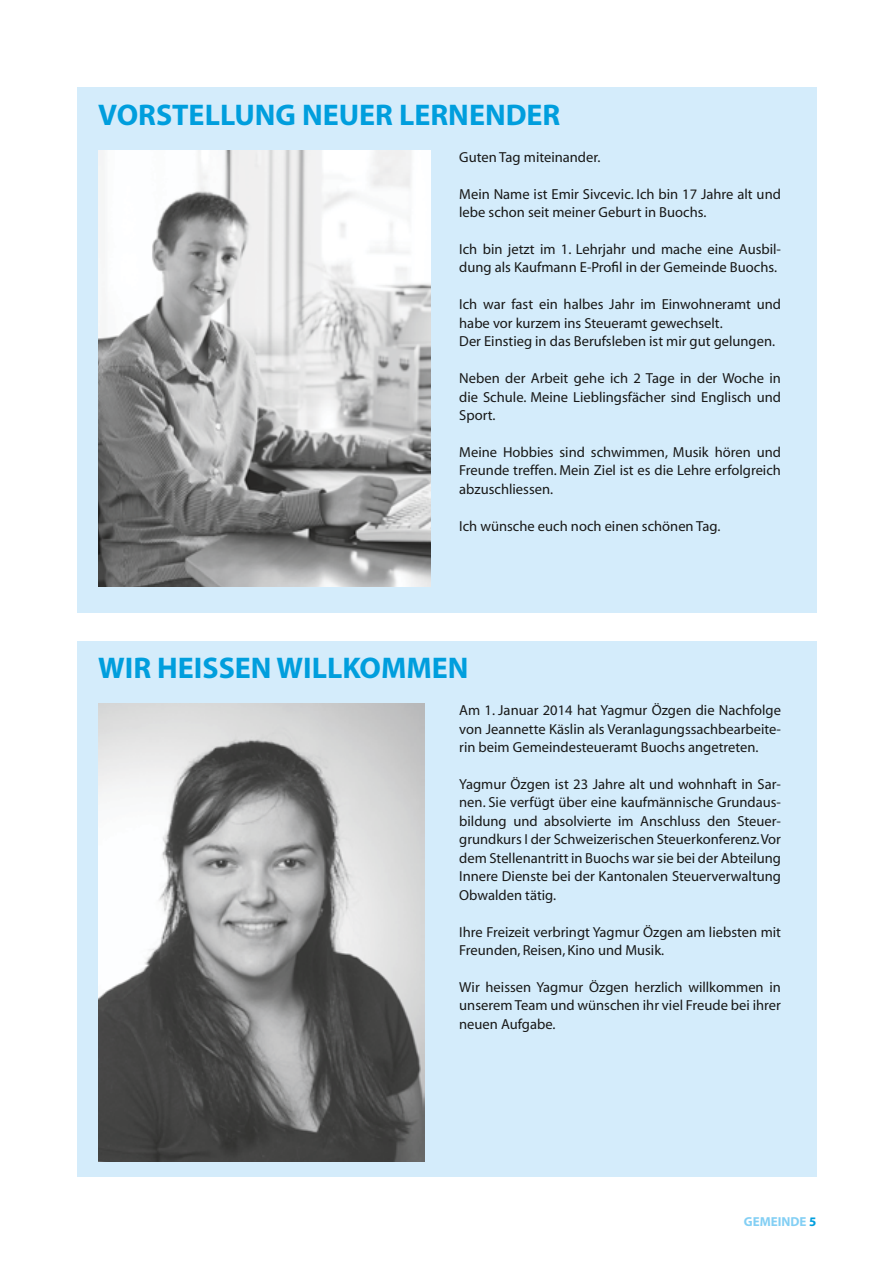
<style>
.page{position:relative;width:893px;height:1263px;background:#fff}
.page>*{position:absolute;margin:0;border:0;box-sizing:border-box;transform-origin:0 0}
.t1{font:700 30px "Myriad";color:#009edd}
.t2{font:14.55px/18.5px "Myriad";color:#181817;text-align:justify}
.t3{font:700 13.05px "Myriad";color:#83cff4}
.s1{color:#009edd}
</style>
<div class="page">
<div style="left:77px;top:88px;width:740px;height:525px;background:#d4ecfb"></div>
<div style="left:77px;top:641px;width:740px;height:535px;background:#d4ecfb"></div>
<img style="left:98px;top:150px;width:333px;height:436px">
<img style="left:99px;top:704px;width:326px;height:457px">
<h1 class="t1" style="left:98px;top:99px;width:464px">VORSTELLUNG NEUER LERNENDER</h1>
<p class="t2" style="left:459px;top:148px;width:143px">Guten Tag miteinander.</p>
<p class="t2" style="left:459px;top:185px;width:323px">Mein Name ist Emir Sivcevic. Ich bin 17 Jahre alt und lebe schon seit meiner Geburt in Buochs.</p>
<p class="t2" style="left:459px;top:240px;width:323px">Ich bin jetzt im 1. Lehrjahr und mache eine Ausbil&shy;dung als Kaufmann E-Profil in der Gemeinde Buochs.</p>
<p class="t2" style="left:459px;top:296px;width:323px;text-align:left">Ich war fast ein halbes Jahr im Einwohneramt und habe vor kurzem ins Steueramt gewechselt.<br>Der Einstieg in das Berufsleben ist mir gut gelungen.</p>
<p class="t2" style="left:459px;top:370px;width:323px">Neben der Arbeit gehe ich 2 Tage in der Woche in die Schule. Meine Lieblingsfächer sind Englisch und Sport.</p>
<p class="t2" style="left:459px;top:443px;width:323px">Meine Hobbies sind schwimmen, Musik hören und Freunde treffen. Mein Ziel ist es die Lehre erfolgreich abzuschliessen.</p>
<p class="t2" style="left:459px;top:517px;width:263px">Ich wünsche euch noch einen schönen Tag.</p>
<h1 class="t1" style="left:98px;top:653px;width:372px">WIR HEISSEN WILLKOMMEN</h1>
<p class="t2" style="left:459px;top:702px;width:323px">Am 1. Januar 2014 hat Yagmur Özgen die Nachfolge von Jeannette Käslin als Veranlagungssachbearbeite&shy;rin beim Gemeindesteueramt Buochs angetreten.</p>
<p class="t2" style="left:459px;top:775px;width:323px">Yagmur Özgen ist 23 Jahre alt und wohnhaft in Sar&shy;nen. Sie verfügt über eine kaufmännische Grundaus&shy;bildung und absolvierte im Anschluss den Steuer&shy;grundkurs I der Schweizerischen Steuerkonferenz. Vor dem Stellenantritt in Buochs war sie bei der Abteilung Innere Dienste bei der Kantonalen Steuerverwaltung Obwalden tätig.</p>
<p class="t2" style="left:459px;top:923px;width:323px">Ihre Freizeit verbringt Yagmur Özgen am liebsten mit<br>Freunden, Reisen, Kino und Musik.</p>
<p class="t2" style="left:459px;top:978px;width:323px">Wir heissen Yagmur Özgen herzlich willkommen in unserem Team und wünschen ihr viel Freude bei ihrer neuen Aufgabe.</p>
<p class="t3" style="left:744px;top:1215px;width:74px">GEMEINDE <span class="s1">5</span></p>
</div>
